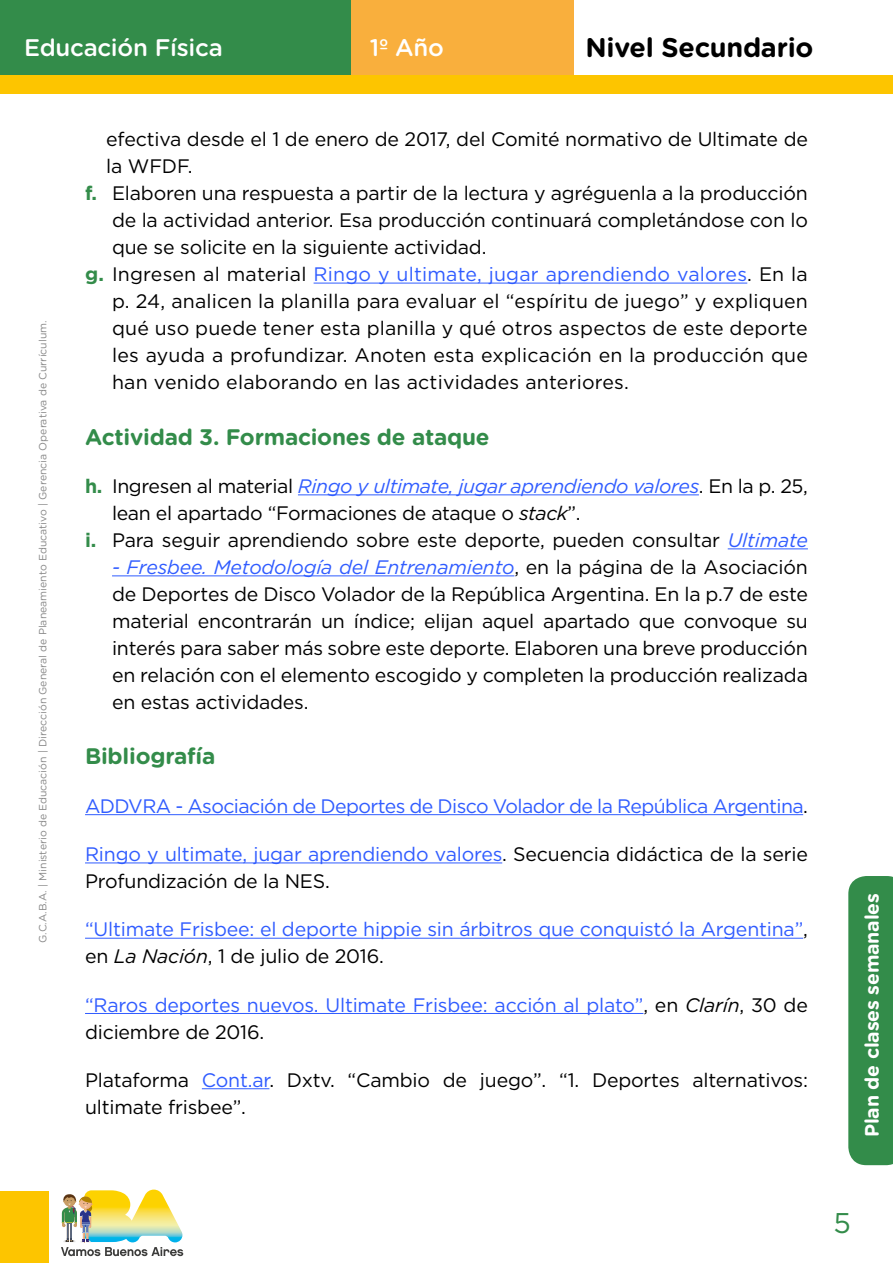
<style>
.page{position:relative;width:893px;height:1263px;background:#fff}
.page>*{position:absolute;margin:0;border:0;box-sizing:border-box;transform-origin:0 0}
.t1{font:28.5px "Gotham";color:#338c4a}
.t2{font:700 27px "Gotham Rounded";letter-spacing:-.01em;color:#000}
.t3{font:500 24px "Gotham Rounded";letter-spacing:-.01em;color:#fff}
.t4{font:700 22.5px "Gotham Rounded";letter-spacing:-.01em;color:#338c4a}
.t5{font:19.5px/27px "Gotham";letter-spacing:-.01em;color:#000}
.t6{font:19.5px "Gotham";letter-spacing:.01em;color:#000}
.t7{font:19.5px/27px "Gotham";letter-spacing:-.01em;color:#305cff}
.t8{font:italic 19.5px "Gotham";letter-spacing:-.02em;color:#305cff}
.t9{font:19.5px "Gotham";letter-spacing:-.03em;color:#305cff}
.t10{font:19.5px "Gotham";letter-spacing:.01em;color:#305cff}
.t11{font:700 19.5px "Gotham Rounded";letter-spacing:-.01em;color:#fff}
.t12{font:10.5px "Gotham Rounded";color:#878787}
.s1{font-weight:700;color:#338c4a}
.s2{color:#000}
.s3{font-weight:700;font-style:normal;color:#338c4a}
.s4{font-style:normal;color:#000}
.s5{font-style:italic}
.s6{font-style:italic;color:#305cff}
.s7{color:#305cff}
.s8{font-style:italic;color:#000}
</style>
<div class="page">
<div style="left:0;top:1191px;width:48px;height:72px;background:#fdc500"></div>
<svg style="left:61px;top:1189px;width:122px;height:67px"></svg>
<div style="left:0;top:0;width:351px;height:78px;background:#338c4a"></div>
<div style="left:351px;top:0;width:223px;height:78px;background:#f9af3d"></div>
<div style="left:0;top:75px;width:893px;height:19px;background:#fdc500"></div>
<svg style="left:848px;top:876px;width:45px;height:289px;background:#398f50"></svg>
<hr style="left:314px;top:283px;width:433px;height:1px;background:#305cff">
<hr style="left:298px;top:494px;width:401px;height:1px;background:#305cff">
<hr style="left:728px;top:548px;width:80px;height:1px;background:#305cff">
<hr style="left:112px;top:575px;width:402px;height:1px;background:#305cff">
<hr style="left:85px;top:814px;width:718px;height:1px;background:#305cff">
<hr style="left:85px;top:862px;width:417px;height:1px;background:#305cff">
<hr style="left:85px;top:938px;width:718px;height:1px;background:#305cff">
<hr style="left:85px;top:1013px;width:558px;height:1px;background:#305cff">
<hr style="left:202px;top:1088px;width:67px;height:1px;background:#305cff">
<p class="t3" style="left:24px;top:31px;width:200px">Educación Física</p>
<p class="t3" style="left:370px;top:31px;width:76px">1º Año</p>
<h2 class="t2" style="left:585px;top:28px;width:230px">Nivel Secundario</h2>
<p class="t12" style="left:36px;top:943px;width:624px;rotate:-90deg">G.C.A.B.A. | Ministerio de Educación | Dirección General de Planeamiento Educativo | Gerencia Operativa de Currículum.</p>
<p class="t5" style="left:106px;top:125px;width:703px">efectiva desde el 1 de enero de 2017, del Comité normativo de Ultimate de</p>
<p class="t5" style="left:106px;top:152px;width:88px">la WFDF.</p>
<p class="t5" style="left:85px;top:179px;width:724px"><span class="s1">f.</span> Elaboren una respuesta a partir de la lectura y agréguenla a la producción</p>
<p class="t5" style="left:112px;top:206px;width:697px">de la actividad anterior. Esa producción continuará completándose con lo</p>
<p class="t5" style="left:112px;top:233px;width:376px">que se solicite en la siguiente actividad.</p>
<p class="t10" style="left:85px;top:262px;width:724px"><span class="s1">g.</span> <span class="s2">Ingresen al material</span> Ringo y ultimate, jugar aprendiendo valores<span class="s2">. En la</span></p>
<p class="t6" style="left:112px;top:289px;width:697px">p. 24, analicen la planilla para evaluar el “espíritu de juego” y expliquen</p>
<p class="t6" style="left:112px;top:316px;width:697px">qué uso puede tener esta planilla y qué otros aspectos de este deporte</p>
<p class="t6" style="left:112px;top:343px;width:697px">les ayuda a profundizar. Anoten esta explicación en la producción que</p>
<p class="t6" style="left:112px;top:370px;width:518px">han venido elaborando en las actividades anteriores.</p>
<p class="t4" style="left:85px;top:420px;width:406px">Actividad 3. Formaciones de ataque</p>
<p class="t8" style="left:85px;top:473px;width:724px"><span class="s3">h.</span> <span class="s4">Ingresen al material</span> Ringo y ultimate, jugar aprendiendo valores<span class="s4">. En la p. 25,</span></p>
<p class="t5" style="left:112px;top:499px;width:470px">lean el apartado “Formaciones de ataque o <span class="s5">stack</span>”.</p>
<p class="t5" style="left:85px;top:526px;width:724px"><span class="s1">i.</span> Para seguir aprendiendo sobre este deporte, pueden consultar <span class="s6">Ultimate</span></p>
<p class="t5" style="left:112px;top:553px;width:697px;text-align:justify"><span class="s6">- Fresbee. Metodología del Entrenamiento</span>, en la página de la Asociación de Deportes de Disco Volador de la República Argentina. En la p.7 de este material encontrarán un índice; elijan aquel apartado que convoque su interés para saber más sobre este deporte. Elaboren una breve producción en relación con el elemento escogido y completen la producción realizada en estas actividades.</p>
<p class="t4" style="left:85px;top:740px;width:132px">Bibliografía</p>
<p class="t9" style="left:85px;top:793px;width:724px">ADDVRA - Asociación de Deportes de Disco Volador de la República Argentina<span class="s2">.</span></p>
<p class="t5" style="left:85px;top:840px;width:724px"><span class="s7">Ringo y ultimate, jugar aprendiendo valores</span>. Secuencia didáctica de la serie<br>Profundización de la NES.</p>
<p class="t7" style="left:85px;top:915px;width:724px">“Ultimate Frisbee: el deporte hippie sin árbitros que conquistó la Argentina”<span class="s2">, en</span> <span class="s8">La Nación</span><span class="s2">, 1 de julio de 2016.</span></p>
<p class="t7" style="left:85px;top:991px;width:724px">“Raros deportes nuevos. Ultimate Frisbee: acción al plato”<span class="s2">, en</span> <span class="s8">Clarín</span><span class="s2">, 30 de diciembre de 2016.</span></p>
<p class="t5" style="left:85px;top:1066px;width:724px">Plataforma <span class="s7">Cont.ar</span>. Dxtv. “Cambio de juego”. “1. Deportes alternativos: ultimate frisbee”.</p>
<p class="t11" style="left:858px;top:1137px;width:246px;rotate:-90deg">Plan de clases semanales</p>
<h1 class="t1" style="left:833px;top:1204px;width:19px">5</h1>
</div>
